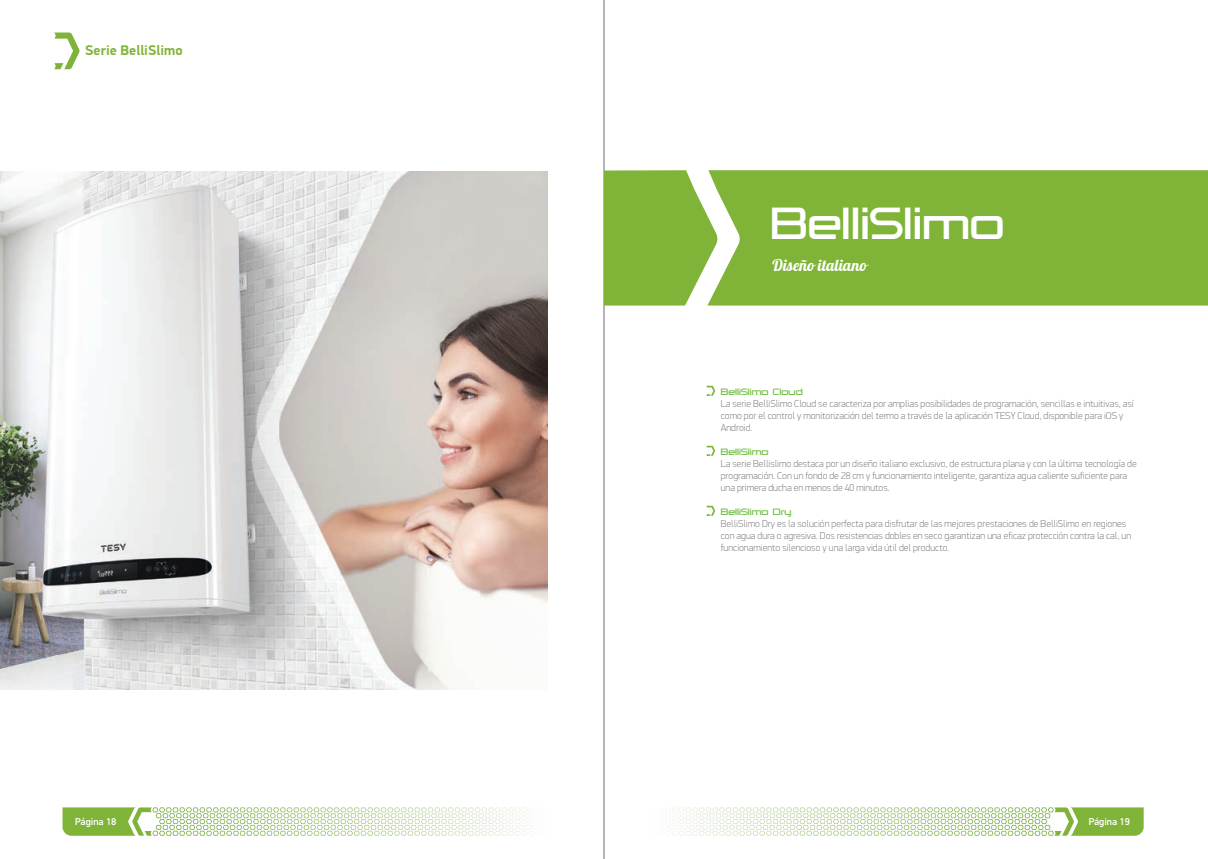
<style>
.page{position:relative;width:1208px;height:859px;background:#fff}
.page>*{position:absolute;margin:0;border:0;box-sizing:border-box;transform-origin:0 0}
.t1{font:300 49px "Trade Marker";color:#fff}
.t2{font:15.9px "Pattaya";color:#fff}
.t3{font:700 14px "PF Din Display Pro";color:#7fb438}
.t4{font:100 10px/12px "PF Din Display Pro";color:#6c6d70}
.t5{font:300 10px "Trade Marker";color:#71bf44}
.t6{font:500 10px "PF Din Display Pro";color:#fff}
</style>
<div class="page">
<svg style="left:989px;top:807px;width:154px;height:29px"></svg>
<svg style="left:63px;top:807px;width:89px;height:29px;background:#95c05a"></svg>
<hr style="left:603px;top:0;width:1px;height:859px;background:#6c6d70">
<svg style="left:54px;top:33px;width:26px;height:36px"></svg>
<svg style="left:706px;top:386px;width:9px;height:10px"></svg>
<svg style="left:706px;top:446px;width:9px;height:10px"></svg>
<svg style="left:706px;top:506px;width:9px;height:10px"></svg>
<div style="left:718px;top:170px;width:490px;height:136px;background:#7fb438"></div>
<svg style="left:604px;top:170px;width:114px;height:136px;background:#8fbd51"></svg>
<img style="left:0;top:171px;width:547px;height:519px">
<h3 class="t3" style="left:85px;top:42px;width:99px">Serie BelliSlimo</h3>
<h1 class="t1" style="left:771px;top:195px;width:235px">BelliSlimo</h1>
<h2 class="t2" style="left:772px;top:255px;width:96px">Diseño italiano</h2>
<p class="t5" style="left:721px;top:386px;width:83px">BelliSlimo Cloud</p>
<p class="t4" style="left:721px;top:397px;width:414px">La serie BelliSlimo Cloud se caracteriza por amplias posibilidades de programación, sencillas e intuitivas, así como por el control y monitorización del termo a través de la aplicación TESY Cloud, disponible para iOS y<br>Android.</p>
<p class="t5" style="left:721px;top:446px;width:49px">BelliSlimo</p>
<p class="t4" style="left:721px;top:457px;width:417px">La serie Bellislimo destaca por un diseño italiano exclusivo, de estructura plana y con la última tecnología de programación. Con un fondo de 28 cm y funcionamiento inteligente, garantiza agua caliente suficiente para una primera ducha en menos de 40 minutos.</p>
<p class="t5" style="left:721px;top:506px;width:72px">BelliSlimo Dry</p>
<p class="t4" style="left:721px;top:517px;width:412px">BelliSlimo Dry es la solución perfecta para disfrutar de las mejores prestaciones de BelliSlimo en regiones con agua dura o agresiva. Dos resistencias dobles en seco garantizan una eficaz protección contra la cal, un funcionamiento silencioso y una larga vida útil del producto.</p>
<p class="t6" style="left:75px;top:816px;width:43px">Página 18</p>
<p class="t6" style="left:1088px;top:816px;width:43px">Página 19</p>
</div>
